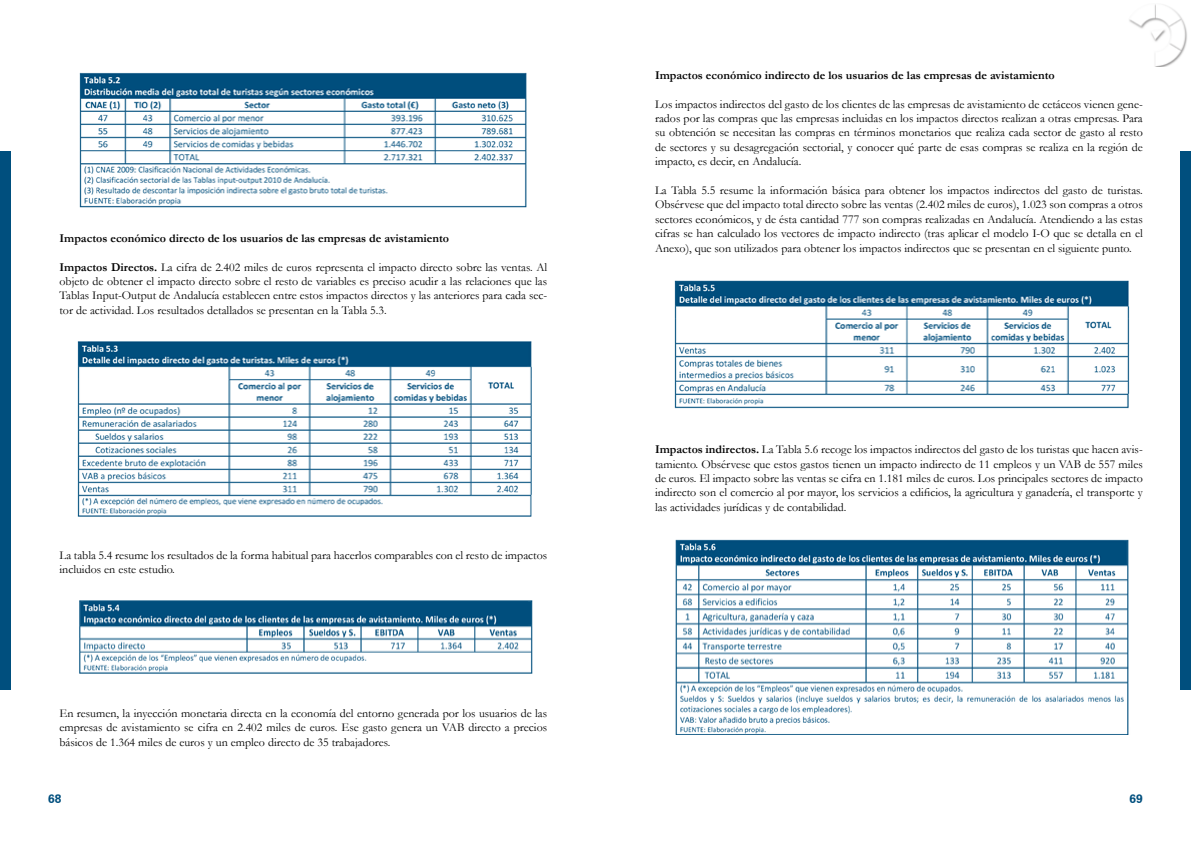
<style>
.page{position:relative;width:1191px;height:842px;background:#fff}
.page>*{position:absolute;margin:0;border:0;box-sizing:border-box;transform-origin:0 0}
.t1{font:12px/14.4px "Garamond";color:#000;text-align:justify}
.t2{font:700 12px "Garamond";color:#000}
.t3{font:700 12px "Zurich BT";color:#004f7e}
.s1{font-weight:700}
</style>
<div class="page">
<img style="left:1129px;top:4px;width:58px;height:62px">
<div style="left:0;top:152px;width:11px;height:538px;background:#004f7e"></div>
<div style="left:1180px;top:152px;width:11px;height:538px;background:#004f7e"></div>
<img style="left:79px;top:72px;width:448px;height:136px">
<img style="left:77px;top:341px;width:455px;height:176px">
<img style="left:79px;top:600px;width:454px;height:73px">
<img style="left:674px;top:280px;width:456px;height:129px">
<img style="left:675px;top:539px;width:454px;height:196px">
<p class="t2" style="left:59px;top:230px;width:391px">Impactos económico directo de los usuarios de las empresas de avistamiento</p>
<p class="t1" style="left:59px;top:259px;width:489px"><span class="s1">Impactos Directos.</span> La cifra de 2.402 miles de euros representa el impacto directo sobre las ventas. Al objeto de obtener el impacto directo sobre el resto de variables es preciso acudir a las relaciones que las Tablas Input-Output de Andalucía establecen entre estos impactos directos y las anteriores para cada sec&shy;tor de actividad. Los resultados detallados se presentan en la Tabla 5.3.</p>
<p class="t1" style="left:59px;top:547px;width:489px">La tabla 5.4 resume los resultados de la forma habitual para hacerlos comparables con el resto de impactos incluidos en este estudio.</p>
<p class="t1" style="left:59px;top:706px;width:489px">En resumen, la inyección monetaria directa en la economía del entorno generada por los usuarios de las empresas de avistamiento se cifra en 2.402 miles de euros. Ese gasto genera un VAB directo a precios básicos de 1.364 miles de euros y un empleo directo de 35 trabajadores.</p>
<p class="t2" style="left:655px;top:67px;width:401px">Impactos económico indirecto de los usuarios de las empresas de avistamiento</p>
<p class="t1" style="left:655px;top:96px;width:489px">Los impactos indirectos del gasto de los clientes de las empresas de avistamiento de cetáceos vienen gene&shy;rados por las compras que las empresas incluidas en los impactos directos realizan a otras empresas. Para su obtención se necesitan las compras en términos monetarios que realiza cada sector de gasto al resto de sectores y su desagregación sectorial, y conocer qué parte de esas compras se realiza en la región de impacto, es decir, en Andalucía.</p>
<p class="t1" style="left:655px;top:183px;width:489px">La Tabla 5.5 resume la información básica para obtener los impactos indirectos del gasto de turistas.<br>Obsérvese que del impacto total directo sobre las ventas (2.402 miles de euros), 1.023 son compras a otros sectores económicos, y de ésta cantidad 777 son compras realizadas en Andalucía. Atendiendo a las estas cifras se han calculado los vectores de impacto indirecto (tras aplicar el modelo I-O que se detalla en el Anexo), que son utilizados para obtener los impactos indirectos que se presentan en el siguiente punto.</p>
<p class="t1" style="left:655px;top:442px;width:489px"><span class="s1">Impactos indirectos.</span> La Tabla 5.6 recoge los impactos indirectos del gasto de los turistas que hacen avis&shy;tamiento. Obsérvese que estos gastos tienen un impacto indirecto de 11 empleos y un VAB de 557 miles de euros. El impacto sobre las ventas se cifra en 1.181 miles de euros. Los principales sectores de impacto indirecto son el comercio al por mayor, los servicios a edificios, la agricultura y ganadería, el transporte y las actividades jurídicas y de contabilidad.</p>
<p class="t3" style="left:48px;top:791px;width:15px">68</p>
<p class="t3" style="left:1129px;top:791px;width:15px">69</p>
</div>
